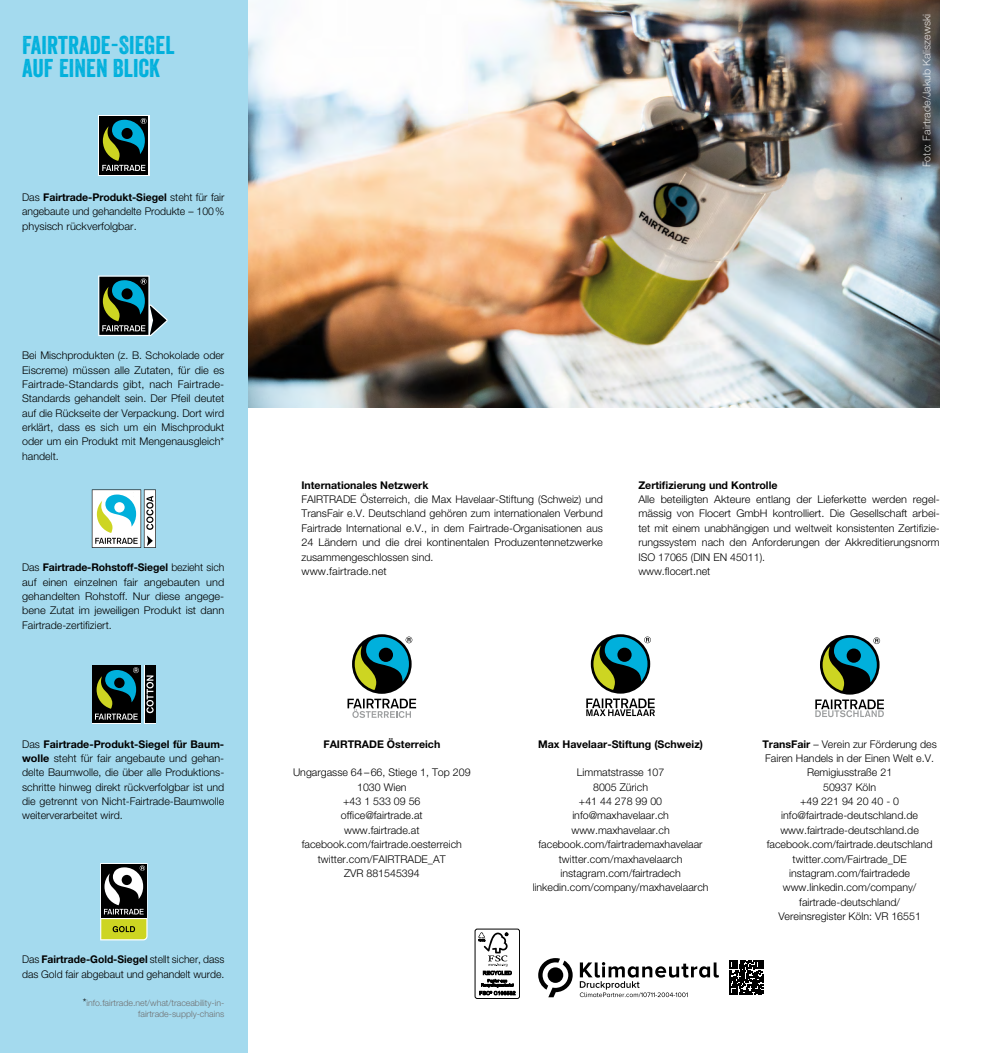
<style>
.page{position:relative;width:993px;height:1053px;background:#fff}
.page>*{position:absolute;margin:0;border:0;box-sizing:border-box;transform-origin:0 0}
.t1{font:25px/23.8px "Veneer";letter-spacing:.005em;color:#00b0dc}
.t2{font:300 10.62px/14.4px "Helvetica Neue";color:#000;text-align:justify}
.t3{font:700 10.62px "Helvetica Neue";color:#000}
.t4{font:300 10.62px "Helvetica Neue";color:#fff}
.t5{font:300 8.75px/11.2px "Helvetica Neue";color:#707172;text-align:right}
.s1{font-weight:700}
.s2{font-size:10.62px;color:#000}
</style>
<div class="page">
<img style="left:248px;top:0;width:691px;height:407px">
<svg style="left:818px;top:634px;width:62px;height:61px"></svg>
<svg style="left:819px;top:635px;width:60px;height:59px"></svg>
<svg style="left:822px;top:637px;width:57px;height:53px;background:#3d7468"></svg>
<svg style="left:815px;top:699px;width:68px;height:18px"></svg>
<svg style="left:347px;top:634px;width:69px;height:84px"></svg>
<svg style="left:586px;top:634px;width:68px;height:82px"></svg>
<div style="left:474px;top:928px;width:45px;height:70px;border:1px solid #000;border-radius:2px"></div>
<svg style="left:478px;top:932px;width:37px;height:63px"></svg>
<svg style="left:538px;top:958px;width:34px;height:39px"></svg>
<svg style="left:729px;top:960px;width:35px;height:35px"></svg>
<svg style="left:729px;top:960px;width:34px;height:34px"></svg>
<svg style="left:579px;top:962px;width:139px;height:35px"></svg>
<div style="left:0;top:0;width:248px;height:1052px;background:#a4daee"></div>
<svg style="left:92px;top:489px;width:64px;height:59px;background:#b8d2cd"></svg>
<div style="left:133px;top:491px;width:6px;height:7px;background:#fff;border-radius:50%"></div>
<svg style="left:100px;top:863px;width:47px;height:77px;background:#77794f"></svg>
<div style="left:92px;top:665px;width:48px;height:58px;background:#000"></div>
<svg style="left:95px;top:667px;width:44px;height:52px"></svg>
<div style="left:144px;top:665px;width:11px;height:58px;background:#000"></div>
<svg style="left:146px;top:675px;width:7px;height:38px"></svg>
<svg style="left:98px;top:275px;width:69px;height:61px"></svg>
<div style="left:98px;top:115px;width:51px;height:61px;background:#000"></div>
<svg style="left:102px;top:118px;width:44px;height:53px"></svg>
<h1 class="t1" style="left:22px;top:33px;width:154px">FAIRTRADE-SIEGEL<br>AUF EINEN BLICK</h1>
<p class="t2" style="left:22px;top:190px;width:203px">Das <span class="s1">Fairtrade-Produkt-Siegel</span> steht für fair angebaute und gehandelte Produkte – 100% physisch rückverfolgbar.</p>
<p class="t2" style="left:22px;top:348px;width:203px">Bei Mischprodukten (z. B. Schokolade oder Eiscreme) müssen alle Zutaten, für die es Fairtrade--Standards gibt, nach Fairtrade-Standards gehandelt sein. Der Pfeil deutet auf die Rückseite der Verpackung. Dort wird erklärt, dass es sich um ein Mischprodukt oder um ein Produkt mit Mengenausgleich* handelt.</p>
<p class="t2" style="left:22px;top:560px;width:203px">Das <span class="s1">Fairtrade-Rohstoff-Siegel</span> bezieht sich auf einen einzelnen fair angebauten und gehandelten Rohstoff. Nur diese angege&shy;bene Zutat im jeweiligen Produkt ist dann Fairtrade-zertifiziert.</p>
<p class="t2" style="left:22px;top:736px;width:203px">Das <span class="s1">Fairtrade-Produkt-Siegel für Baum&shy;wolle</span> steht für fair angebaute und gehan&shy;delte Baumwolle, die über alle Produktions&shy;schritte hinweg direkt rückverfolgbar ist und die getrennt von Nicht-Fairtrade-Baumwolle weiterverarbeitet wird.</p>
<p class="t2" style="left:22px;top:952px;width:203px">Das <span class="s1">Fairtrade-Gold-Siegel</span> stellt sicher, dass das Gold fair abgebaut und gehandelt wurde.</p>
<p class="t5" style="left:83px;top:996px;width:143px"><span class="s2">*</span>info.fairtrade.net/what/traceability-in&shy;fairtrade-supply-chains</p>
<p class="t4" style="left:919px;top:167px;width:155px;rotate:-90deg">Foto: Fairtrade/Jakub Kaliszewski</p>
<p class="t3" style="left:301px;top:478px;width:128px">Internationales Netzwerk</p>
<p class="t2" style="left:301px;top:492px;width:303px;text-align:left">FAIRTRADE Österreich, die Max Havelaar-Stiftung (Schweiz) und TransFair e.V. Deutschland gehören zum internationalen Verbund Fairtrade International e.V., in dem Fairtrade-Organisationen aus 24 Ländern und die drei kontinentalen Produzentennetzwerke zusammengeschlossen sind.<br>www.fairtrade.net</p>
<p class="t3" style="left:638px;top:478px;width:141px">Zertifizierung und Kontrolle</p>
<p class="t2" style="left:638px;top:492px;width:303px;text-align:left">Alle beteiligten Akteure entlang der Lieferkette werden regel&shy;mässig von Flocert GmbH kontrolliert. Die Gesellschaft arbei-- tet mit einem unabhängigen und weltweit konsistenten Zertifizie&shy;rungssystem nach den Anforderungen der Akkreditierungsnorm ISO 17065 (DIN EN 45011).<br>www.flocert.net</p>
<p class="t3" style="left:323px;top:737px;width:118px">FAIRTRADE Österreich</p>
<p class="t2" style="left:293px;top:765px;width:179px;text-align:center">Ungargasse 64–66, Stiege 1, Top 209<br>1030 Wien<br>+43 1 533 09 56<br>office@fairtrade.at<br>www.fairtrade.at facebook.com/fairtrade.oesterreich twitter.com/FAIRTRADE_AT<br>ZVR 881545394</p>
<p class="t3" style="left:538px;top:737px;width:166px">Max Havelaar-Stiftung (Schweiz)</p>
<p class="t2" style="left:532px;top:765px;width:177px;text-align:center">Limmatstrasse 107<br>8005 Zürich<br>+41 44 278 99 00 info@maxhavelaar.ch www.maxhavelaar.ch facebook.com/fairtrademaxhavelaar twitter.com/maxhavelaarch instagram.com/fairtradech linkedin.com/company/maxhavelaarch</p>
<p class="t2" style="left:762px;top:736px;width:176px;text-align:center"><span class="s1">TransFair</span> – Verein zur Förderung des<br>Fairen Handels in der Einen Welt e.V.<br>Remigiusstraße 21<br>50937 Köln<br>+49 221 94 20 40 - 0 info@fairtrade-deutschland.de www.fairtrade-deutschland.de facebook.com/fairtrade.deutschland twitter.com/Fairtrade_DE instagram.com/fairtradede www.linkedin.com/company/ fairtrade-deutschland/<br>Vereinsregister Köln: VR 16551</p>
</div>
